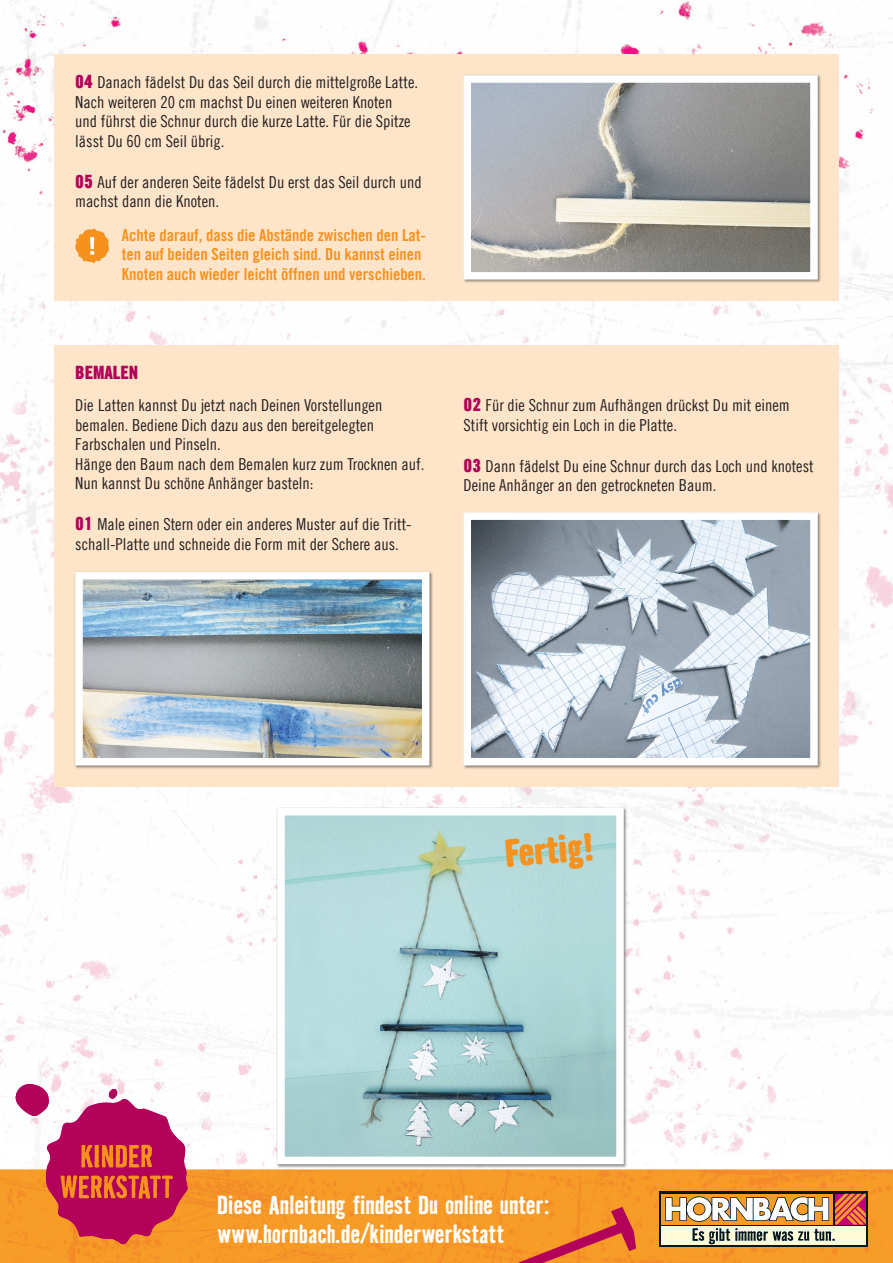
<style>
.page{position:relative;width:893px;height:1263px;background:#fff}
.page>*{position:absolute;margin:0;border:0;box-sizing:border-box;transform-origin:0 0}
.t1{font:700 36px "Bad House Hornbach Super";color:#f6911e}
.t2{font:700 24px/28.8px "Bad House Hornbach";letter-spacing:-.015em;color:#fff}
.t3{font:18px "Trade Gothic Hornbach Super Bd";color:#b3025a}
.t4{font:16.5px/19.5px "Trade Gothic Hornbach Cn 18";color:#231f20}
.t5{font:16.5px/19.5px "Trade Gothic Hornbach Bd Cn 20";color:#f6911e}
.s1{font-family:"Trade Gothic Hornbach Super Bd";font-size:18px;color:#b3025a}
</style>
<div class="page">
<img style="left:0;top:0;width:893px;height:1263px">
<div style="left:54px;top:345px;width:785px;height:442px;background:#fee5ca"></div>
<div style="left:54px;top:54px;width:785px;height:247px;background:#fee5ca"></div>
<svg style="left:75px;top:228px;width:34px;height:35px"></svg>
<div style="left:75px;top:571px;width:358px;height:198px;background:#231f20;opacity:.5"></div>
<img style="left:84px;top:581px;width:336px;height:175px">
<div style="left:75px;top:572px;width:354px;height:193px;border:8px solid #fff"></div>
<div style="left:463px;top:512px;width:358px;height:257px;background:#231f20;opacity:.5"></div>
<img style="left:472px;top:521px;width:337px;height:235px">
<div style="left:463px;top:512px;width:355px;height:253px;border:8px solid #fff"></div>
<div style="left:277px;top:807px;width:351px;height:361px;background:#231f20;opacity:.5"></div>
<img style="left:286px;top:817px;width:329px;height:338px">
<div style="left:277px;top:808px;width:347px;height:356px;border:8px solid #fff"></div>
<div style="left:463px;top:75px;width:358px;height:209px;background:#231f20;opacity:.5"></div>
<img style="left:472px;top:84px;width:337px;height:187px">
<div style="left:463px;top:75px;width:355px;height:205px;border:8px solid #fff"></div>
<svg style="left:502px;top:1207px;width:134px;height:56px;background:#e97d30"></svg>
<div style="left:659px;top:1192px;width:209px;height:55px;background:#011622"></div>
<div style="left:661px;top:1194px;width:172px;height:30px;background:#f89c27"></div>
<div style="left:661px;top:1226px;width:205px;height:19px;background:#fffbd6"></div>
<svg style="left:665px;top:1194px;width:201px;height:50px"></svg>
<svg style="left:16px;top:1084px;width:172px;height:160px"></svg>
<p class="t4" style="left:75px;top:73px;width:344px"><span class="s1">04</span> Danach fädelst Du das Seil durch die mittelgroße Latte.<br>Nach weiteren 20 cm machst Du einen weiteren Knoten und führst die Schnur durch die kurze Latte. Für die Spitze lässt Du 60 cm Seil übrig.</p>
<p class="t4" style="left:75px;top:172px;width:348px"><span class="s1">05</span> Auf der anderen Seite fädelst Du erst das Seil durch und machst dann die Knoten.</p>
<p class="t5" style="left:122px;top:225px;width:306px">Achte darauf, dass die Abstände zwischen den Lat&shy;ten auf beiden Seiten gleich sind. Du kannst einen<br>Knoten auch wieder leicht öffnen und verschieben.</p>
<p class="t3" style="left:75px;top:361px;width:65px">BEMALEN</p>
<p class="t4" style="left:75px;top:395px;width:351px">Die Latten kannst Du jetzt nach Deinen Vorstellungen bemalen. Bediene Dich dazu aus den bereitgelegten Farbschalen und Pinseln.<br>Hänge den Baum nach dem Bemalen kurz zum Trocknen auf.<br>Nun kannst Du schöne Anhänger basteln:</p>
<p class="t4" style="left:75px;top:514px;width:338px"><span class="s1">01</span> Male einen Stern oder ein anderes Muster auf die Tritt&shy;schall-Platte und schneide die Form mit der Schere aus.</p>
<p class="t4" style="left:463px;top:395px;width:328px"><span class="s1">02</span> Für die Schnur zum Aufhängen drückst Du mit einem<br>Stift vorsichtig ein Loch in die Platte.</p>
<p class="t4" style="left:463px;top:456px;width:352px"><span class="s1">03</span> Dann fädelst Du eine Schnur durch das Loch und knotest<br>Deine Anhänger an den getrockneten Baum.</p>
<h1 class="t1" style="left:503px;top:830px;width:89px;rotate:-5deg">Fertig!</h1>
<h2 class="t2" style="left:217px;top:1190px;width:334px">Diese Anleitung findest Du online unter: www.hornbach.de/kinderwerkstatt</h2>
</div>
